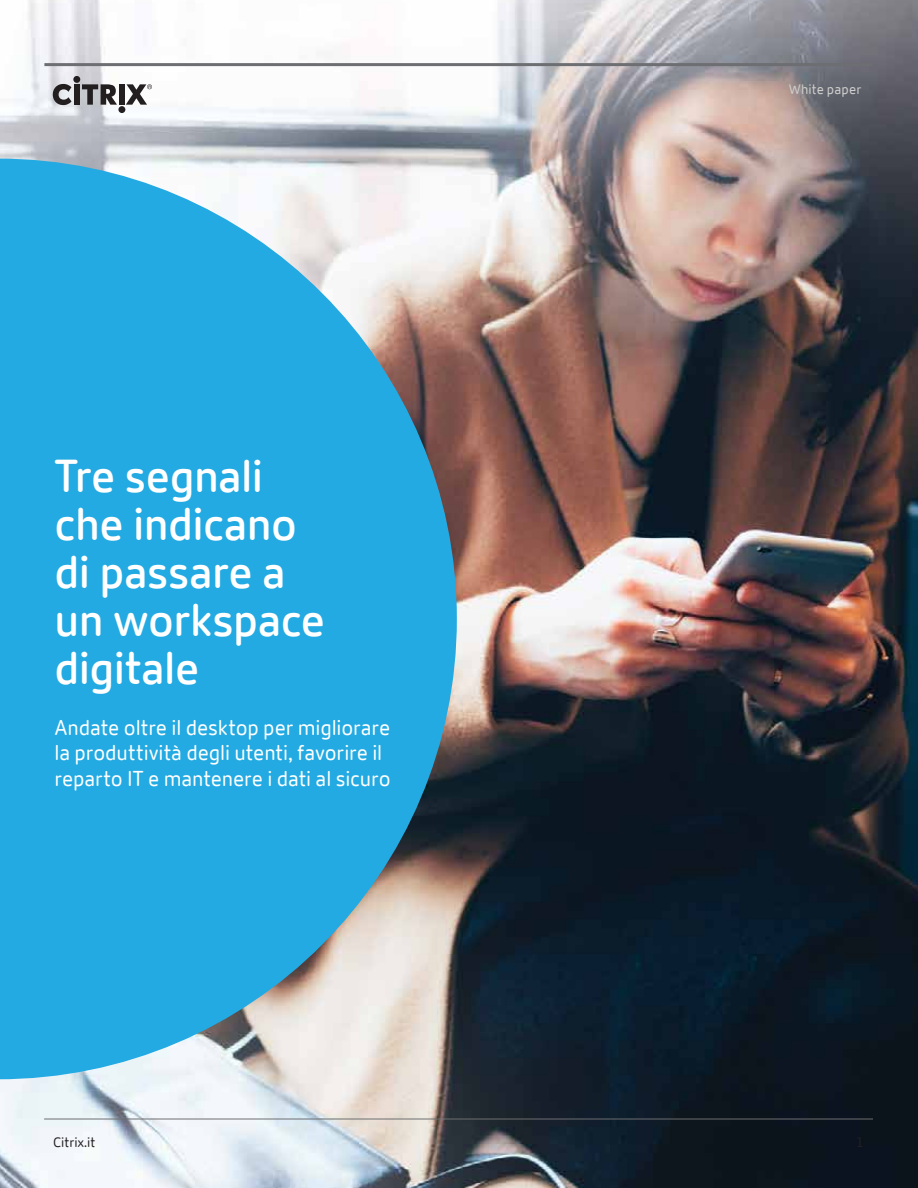
<style>
.page{position:relative;width:918px;height:1188px;background:#fff}
.page>*{position:absolute;margin:0;border:0;box-sizing:border-box;transform-origin:0 0}
.t1{font:600 45px/48px "Citrix New Sans";letter-spacing:-.015em;color:#fff}
.t2{font:21px/25.5px "Citrix New Sans";letter-spacing:-.005em;color:#fff}
.t3{font:13.5px "Citrix New Sans";color:#231f20}
.t4{font:13.5px "Citrix New Sans";letter-spacing:.01em;color:#d0d0ce}
</style>
<div class="page">
<img style="left:0;top:0;width:918px;height:1188px">
<hr style="left:44px;top:63px;width:829px;height:3px;background:#6d6e71">
<div style="left:73px;top:76px;width:7px;height:7px;background:#231f20;border-radius:50%"></div>
<div style="left:74px;top:84px;width:6px;height:21px;background:#231f20"></div>
<div style="left:118px;top:106px;width:7px;height:7px;background:#231f20;border-radius:50%"></div>
<div style="left:119px;top:84px;width:6px;height:21px;background:#231f20"></div>
<svg style="left:53px;top:84px;width:19px;height:21px"></svg>
<svg style="left:82px;top:84px;width:35px;height:21px"></svg>
<svg style="left:126px;top:84px;width:26px;height:21px"></svg>
<hr style="left:44px;top:1119px;width:829px;height:1px;background:#6d6e71">
<svg style="left:0;top:159px;width:457px;height:920px;background:#47afda"></svg>
<h1 class="t1" style="left:55px;top:453px;width:272px">Tre segnali che indicano di passare a un workspace digitale</h1>
<p class="t2" style="left:55px;top:715px;width:338px">Andate oltre il desktop per migliorare la produttività degli utenti, favorire il reparto IT e mantenere i dati al sicuro</p>
<p class="t4" style="left:789px;top:82px;width:74px">White paper</p>
<p class="t3" style="left:53px;top:1134px;width:44px">Citrix.it</p>
<p class="t3" style="left:856px;top:1134px;width:9px">1</p>
</div>
